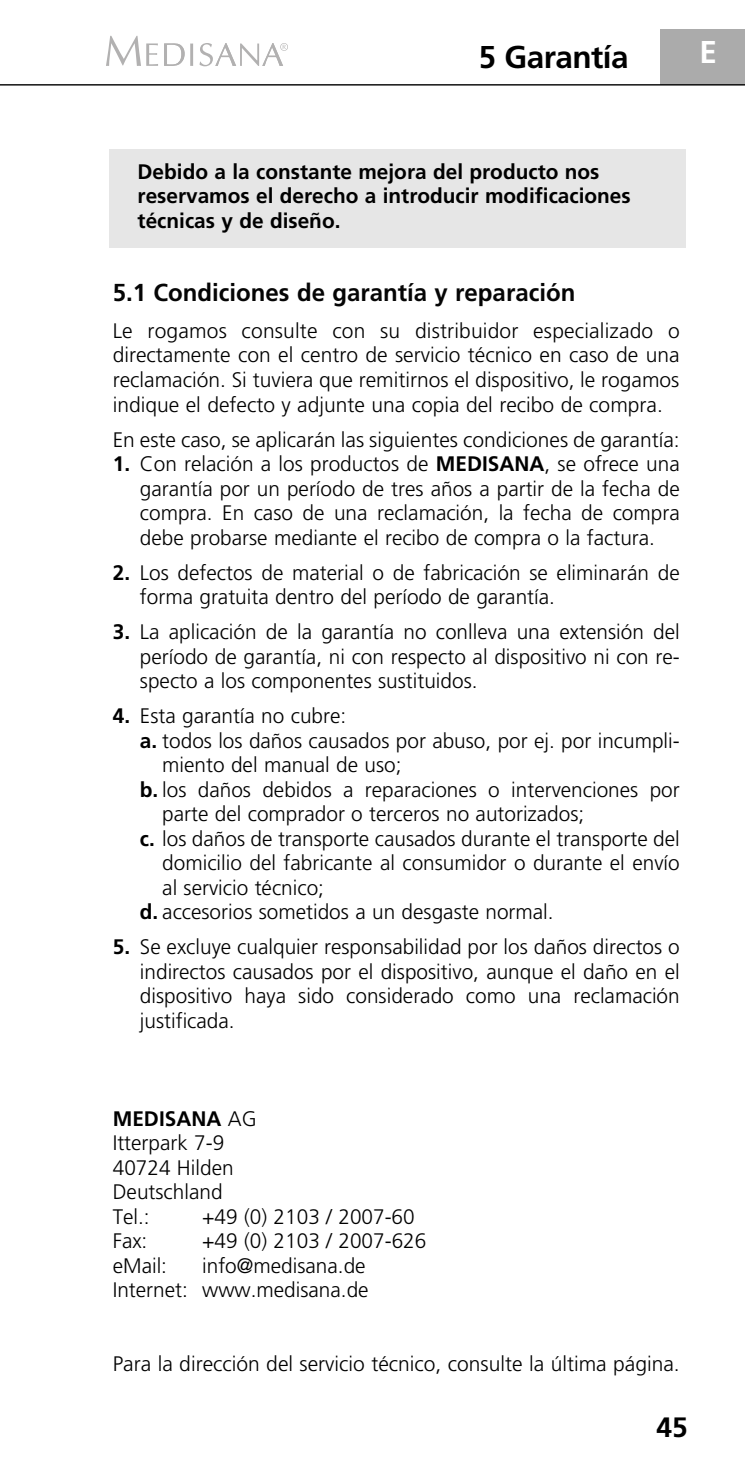
<style>
.page{position:relative;width:745px;height:1474px;background:#fff}
.page>*{position:absolute;margin:0;border:0;box-sizing:border-box;transform-origin:0 0}
.t1{font:700 31.5px "Frutiger";letter-spacing:-.015em;color:#000}
.t2{font:700 31.5px "Frutiger";color:#fff}
.t3{font:700 28px "Frutiger";color:#000}
.t4{font:700 24.5px "Frutiger";color:#050505}
.t5{font:300 21px/24.5px "Frutiger";color:#000;text-align:justify}
.t6{font:700 21px/24.5px "Frutiger";color:#000}
.s1{font-weight:700}
</style>
<div class="page">
<div style="left:109px;top:149px;width:576px;height:98px;background:#e6e6e6"></div>
<div style="left:659px;top:29px;width:85px;height:56px;background:#ababab"></div>
<svg style="left:106px;top:36px;width:52px;height:30px"></svg>
<svg style="left:164px;top:43px;width:20px;height:23px"></svg>
<svg style="left:190px;top:43px;width:3px;height:23px"></svg>
<svg style="left:199px;top:43px;width:89px;height:23px"></svg>
<hr style="left:0;top:84px;width:744px;height:2px;background:#000">
<h1 class="t1" style="left:478px;top:44px;width:151px">5 Garantía</h1>
<h1 class="t2" style="left:699px;top:39px;width:19px">E</h1>
<p class="t6" style="left:137px;top:161px;width:494px">Debido a la constante mejora del producto nos reservamos el derecho a introducir modificaciones técnicas y de diseño.</p>
<p class="t4" style="left:113px;top:283px;width:464px">5.1 Condiciones de garantía y reparación</p>
<p class="t5" style="left:113px;top:320px;width:568px">Le rogamos consulte con su distribuidor especializado o directamente con el centro de servicio técnico en caso de una reclamación. Si tuviera que remitirnos el dispositivo, le rogamos indique el defecto y adjunte una copia del recibo de compra.</p>
<p class="t5" style="left:113px;top:428px;width:568px">En este caso, se aplicarán las siguientes condiciones de garantía:</p>
<p class="t5" style="left:140px;top:453px;width:541px;text-indent:-27px"><span class="s1">1.</span> Con relación a los productos de <span class="s1">MEDISANA</span>, se ofrece una garantía por un período de tres años a partir de la fecha de compra. En caso de una reclamación, la fecha de compra debe probarse mediante el recibo de compra o la factura.</p>
<p class="t5" style="left:140px;top:561px;width:541px;text-indent:-27px"><span class="s1">2.</span> Los defectos de material o de fabricación se eliminarán de forma gratuita dentro del período de garantía.</p>
<p class="t5" style="left:140px;top:621px;width:541px;text-indent:-27px"><span class="s1">3.</span> La aplicación de la garantía no conlleva una extensión del período de garantía, ni con respecto al dispositivo ni con re&shy;specto a los componentes sustituidos.</p>
<p class="t5" style="left:113px;top:705px;width:235px"><span class="s1">4.</span> Esta garantía no cubre:</p>
<p class="t5" style="left:140px;top:729px;width:541px"><span class="s1">a.</span> todos los daños causados por abuso, por ej. por incumpli-</p>
<p class="t5" style="left:162px;top:754px;width:241px">miento del manual de uso;</p>
<p class="t5" style="left:140px;top:778px;width:541px"><span class="s1">b.</span> los daños debidos a reparaciones o intervenciones por</p>
<p class="t5" style="left:162px;top:803px;width:423px">parte del comprador o terceros no autorizados;</p>
<p class="t5" style="left:140px;top:827px;width:541px"><span class="s1">c.</span> los daños de transporte causados durante el transporte del</p>
<p class="t5" style="left:162px;top:852px;width:518px">domicilio del fabricante al consumidor o durante el envío</p>
<p class="t5" style="left:162px;top:876px;width:163px">al servicio técnico;</p>
<p class="t5" style="left:140px;top:901px;width:415px"><span class="s1">d.</span> accesorios sometidos a un desgaste normal.</p>
<p class="t5" style="left:140px;top:936px;width:541px;text-indent:-27px"><span class="s1">5.</span> Se excluye cualquier responsabilidad por los daños directos o indirectos causados por el dispositivo, aunque el daño en el dispositivo haya sido considerado como una reclamación justificada.</p>
<p class="t5" style="left:113px;top:1107px;width:145px;text-align:left"><span class="s1">MEDISANA</span> AG<br>Itterpark 7-9<br>40724 Hilden<br>Deutschland<br>Tel.:</p>
<p class="t5" style="left:202px;top:1205px;width:214px">+49 (0) 2103 / 2007-60</p>
<p class="t5" style="left:113px;top:1230px;width:36px">Fax:</p>
<p class="t5" style="left:202px;top:1230px;width:225px">+49 (0) 2103 / 2007-626</p>
<p class="t5" style="left:113px;top:1254px;width:56px">eMail:</p>
<p class="t5" style="left:113px;top:1254px;width:257px;text-align:right">info@medisana.de<br>Internet: www.medisana.de</p>
<p class="t5" style="left:113px;top:1352px;width:568px">Para la dirección del servicio técnico, consulte la última página.</p>
<h2 class="t3" style="left:656px;top:1415px;width:33px">45</h2>
</div>
